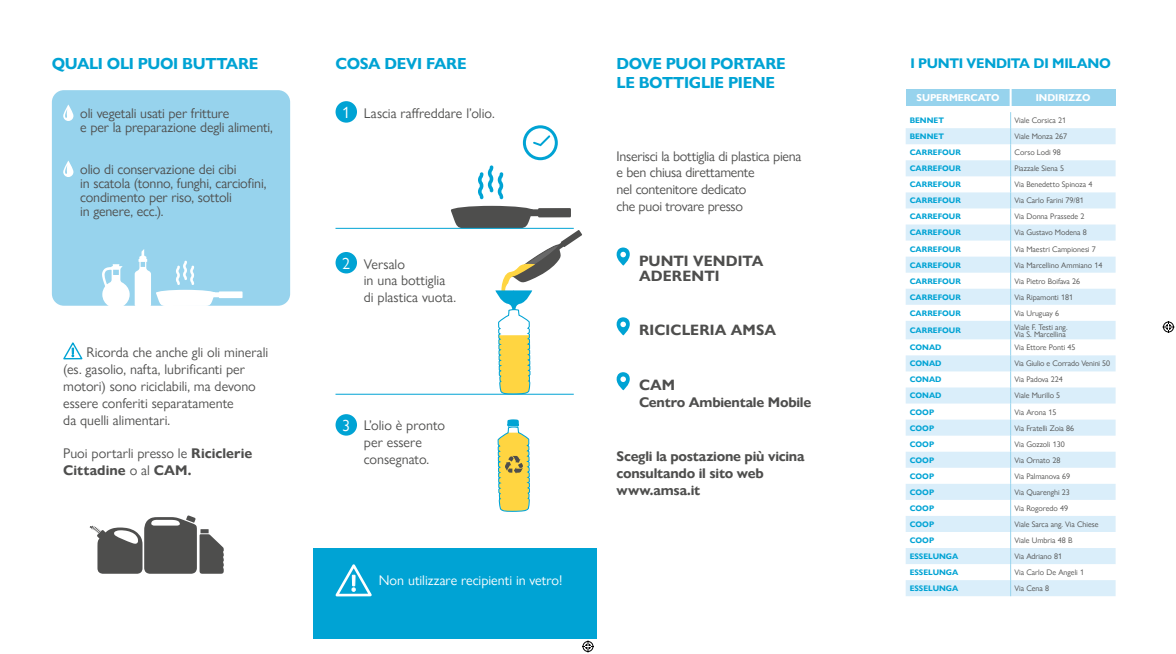
<style>
.page{position:relative;width:1176px;height:654px;background:#fff}
.page>*{position:absolute;margin:0;border:0;box-sizing:border-box;transform-origin:0 0}
.t1{font:700 16px "Gill Sans Nova";letter-spacing:-.025em;color:#00a3d4}
.t2{font:16px "Gill Sans Nova";color:#fff}
.t3{font:700 15px/15px "Gill Sans Nova";letter-spacing:.005em;color:#4e4e4d}
.t4{font:14px/16.8px "Gill Sans Nova";letter-spacing:-.005em;color:#4e4e4d}
.t5{font:700 14px "Gill Sans Nova";letter-spacing:-.02em;color:#4e4e4d}
.t6{font:14px "Gill Sans Nova";color:#fff}
.t7{font:700 14px "Gill Sans Nova";letter-spacing:-.02em;color:#00a3d4}
.t8{font:700 10px "Gill Sans Nova";letter-spacing:-.01em;color:#fff}
.t9{font:8px/6.9px "Gill Sans Nova";color:#4e4e4d}
.t10{font:700 8px "Gill Sans Nova";color:#00a3d4}
.s1{font-weight:700}
</style>
<div class="page">
<svg style="left:478px;top:165px;width:25px;height:34px"></svg>
<svg style="left:538px;top:208px;width:33px;height:9px"></svg>
<div style="left:451px;top:206px;width:82px;height:9px;background:#4e4e4d;border-radius:50%"></div>
<div style="left:335px;top:101px;width:22px;height:22px;background:#00a3d4;border-radius:50%"></div>
<div style="left:335px;top:252px;width:22px;height:21px;background:#00a3d4;border-radius:50%"></div>
<div style="left:335px;top:414px;width:22px;height:21px;background:#00a3d4;border-radius:50%"></div>
<hr style="left:335px;top:228px;width:238px;height:1px;background:#00a3d4">
<hr style="left:335px;top:394px;width:238px;height:1px;background:#00a3d4">
<div style="left:523px;top:125px;width:34px;height:35px;border:3px solid #00a3d4;border-radius:50%"></div>
<svg style="left:533px;top:133px;width:19px;height:14px"></svg>
<svg style="left:616px;top:247px;width:13px;height:18px"></svg>
<svg style="left:616px;top:317px;width:13px;height:18px"></svg>
<svg style="left:616px;top:372px;width:13px;height:18px"></svg>
<svg style="left:63px;top:342px;width:20px;height:18px"></svg>
<svg style="left:90px;top:515px;width:134px;height:58px"></svg>
<div style="left:52px;top:90px;width:238px;height:216px;background:#97d3ed;border-radius:12px"></div>
<svg style="left:63px;top:104px;width:10px;height:17px"></svg>
<svg style="left:63px;top:160px;width:10px;height:17px"></svg>
<div style="left:209px;top:292px;width:14px;height:5px;background:#fff"></div>
<svg style="left:102px;top:249px;width:113px;height:57px"></svg>
<div style="left:219px;top:291px;width:23px;height:7px;background:#fff"></div>
<div style="left:156px;top:290px;width:59px;height:6px;background:#fff;border-radius:50%"></div>
<svg style="left:450px;top:209px;width:132px;height:186px"></svg>
<svg style="left:497px;top:419px;width:33px;height:93px"></svg>
<div style="left:313px;top:548px;width:283px;height:91px;background:#00a3d4"></div>
<svg style="left:335px;top:564px;width:37px;height:33px"></svg>
<svg style="left:905px;top:128px;width:105px;height:468px"></svg>
<svg style="left:1011px;top:128px;width:104px;height:468px;fill:#e1f1fb"></svg>
<svg style="left:1010px;top:112px;width:1px;height:484px"></svg>
<div style="left:905px;top:90px;width:105px;height:16px;background:#97d3ed"></div>
<div style="left:1010px;top:90px;width:105px;height:16px;background:#97d3ed"></div>
<hr style="left:1009px;top:88px;width:2px;height:20px;background:#fff">
<div style="left:2px;top:321px;width:11px;height:11px;border:1px solid #fff;border-radius:50%"></div>
<svg style="left:1162px;top:321px;width:12px;height:12px"></svg>
<svg style="left:582px;top:640px;width:12px;height:13px"></svg>
<p class="t1" style="left:52px;top:54px;width:208px">QUALI OLI PUOI BUTTARE</p>
<p class="t4" style="left:80px;top:105px;width:151px">oli vegetali usati per fritture</p>
<p class="t4" style="left:80px;top:119px;width:194px">e per la preparazione degli alimenti,</p>
<p class="t4" style="left:80px;top:161px;width:158px">olio di conservazione dei cibi</p>
<p class="t4" style="left:80px;top:175px;width:188px">in scatola (tonno, funghi, carciofini,</p>
<p class="t4" style="left:80px;top:189px;width:153px">condimento per riso, sottoli</p>
<p class="t4" style="left:80px;top:203px;width:85px">in genere, ecc.).</p>
<p class="t4" style="left:86px;top:344px;width:183px">Ricorda che anche gli oli minerali</p>
<p class="t4" style="left:63px;top:361px;width:194px">(es. gasolio, nafta, lubrificanti per motori) sono riciclabili, ma devono essere conferiti separatamente</p>
<p class="t4" style="left:63px;top:411px;width:108px">da quelli alimentari.</p>
<p class="t4" style="left:63px;top:445px;width:191px">Puoi portarli presso le <span class="s1">Riciclerie<br>Cittadine</span> o al <span class="s1">CAM.</span></p>
<p class="t1" style="left:335px;top:54px;width:132px">COSA DEVI FARE</p>
<p class="t1" style="left:616px;top:54px;width:171px">DOVE PUOI PORTARE</p>
<p class="t1" style="left:616px;top:73px;width:160px">LE BOTTIGLIE PIENE</p>
<p class="t2" style="left:342px;top:102px;width:9px">1</p>
<p class="t4" style="left:364px;top:105px;width:132px">Lascia raffreddare l’olio.</p>
<p class="t2" style="left:342px;top:253px;width:9px">2</p>
<p class="t4" style="left:364px;top:255px;width:43px">Versalo</p>
<p class="t4" style="left:364px;top:272px;width:83px">in una bottiglia</p>
<p class="t4" style="left:364px;top:289px;width:94px">di plastica vuota.</p>
<p class="t4" style="left:616px;top:147px;width:186px">Inserisci la bottiglia di plastica piena</p>
<p class="t4" style="left:616px;top:164px;width:139px">e ben chiusa direttamente</p>
<p class="t4" style="left:616px;top:181px;width:131px">nel contenitore dedicato</p>
<p class="t4" style="left:616px;top:198px;width:128px">che puoi trovare presso</p>
<p class="t3" style="left:639px;top:253px;width:126px">PUNTI VENDITA<br>ADERENTI</p>
<p class="t3" style="left:639px;top:323px;width:138px">RICICLERIA AMSA</p>
<p class="t2" style="left:342px;top:415px;width:9px">3</p>
<p class="t3" style="left:639px;top:377px;width:38px">CAM</p>
<p class="t5" style="left:639px;top:393px;width:174px">Centro Ambientale Mobile</p>
<p class="t4" style="left:364px;top:417px;width:83px">L’olio è pronto</p>
<p class="t4" style="left:364px;top:434px;width:67px">per essere consegnato.</p>
<p class="t5" style="left:616px;top:447px;width:189px">Scegli la postazione più vicina</p>
<p class="t5" style="left:616px;top:464px;width:149px">consultando il sito web</p>
<p class="t5" style="left:616px;top:481px;width:85px">www.amsa.it</p>
<p class="t6" style="left:378px;top:572px;width:185px">Non utilizzare recipienti in vetro!</p>
<p class="t7" style="left:910px;top:54px;width:202px">I PUNTI VENDITA DI MILANO</p>
<p class="t8" style="left:916px;top:92px;width:85px">SUPERMERCATO</p>
<p class="t8" style="left:1035px;top:92px;width:56px">INDIRIZZO</p>
<p class="t10" style="left:909px;top:115px;width:36px">BENNET</p>
<p class="t9" style="left:1014px;top:117px;width:53px">Viale Corsica 21</p>
<p class="t10" style="left:909px;top:131px;width:36px">BENNET</p>
<p class="t9" style="left:1014px;top:133px;width:54px">Viale Monza 267</p>
<p class="t10" style="left:909px;top:147px;width:53px">CARREFOUR</p>
<p class="t9" style="left:1014px;top:149px;width:48px">Corso Lodi 98</p>
<p class="t10" style="left:909px;top:163px;width:53px">CARREFOUR</p>
<p class="t9" style="left:1014px;top:165px;width:51px">Piazzale Siena 5</p>
<p class="t10" style="left:909px;top:180px;width:53px">CARREFOUR</p>
<p class="t9" style="left:1014px;top:181px;width:79px">Via Benedetto Spinoza 4</p>
<p class="t10" style="left:909px;top:196px;width:53px">CARREFOUR</p>
<p class="t9" style="left:1014px;top:197px;width:71px">Via Carlo Farini 79/81</p>
<p class="t10" style="left:909px;top:212px;width:53px">CARREFOUR</p>
<p class="t9" style="left:1014px;top:213px;width:71px">Via Donna Prassede 2</p>
<p class="t10" style="left:909px;top:228px;width:53px">CARREFOUR</p>
<p class="t9" style="left:1014px;top:229px;width:74px">Via Gustavo Modena 8</p>
<p class="t10" style="left:909px;top:244px;width:53px">CARREFOUR</p>
<p class="t9" style="left:1014px;top:245px;width:83px">Via Maestri Campionesi 7</p>
<p class="t10" style="left:909px;top:260px;width:53px">CARREFOUR</p>
<p class="t9" style="left:1014px;top:261px;width:89px">Via Marcellino Ammiano 14</p>
<p class="t10" style="left:909px;top:276px;width:53px">CARREFOUR</p>
<p class="t9" style="left:1014px;top:277px;width:67px">Via Pietro Boifava 26</p>
<p class="t10" style="left:909px;top:292px;width:53px">CARREFOUR</p>
<p class="t9" style="left:1014px;top:293px;width:60px">Via Ripamonti 181</p>
<p class="t10" style="left:909px;top:308px;width:53px">CARREFOUR</p>
<p class="t9" style="left:1014px;top:309px;width:46px">Via Uruguay 6</p>
<p class="t10" style="left:909px;top:325px;width:53px">CARREFOUR</p>
<p class="t9" style="left:1014px;top:323px;width:54px">Viale F. Testi ang.<br>Via S. Marcellina</p>
<p class="t10" style="left:909px;top:342px;width:33px">CONAD</p>
<p class="t9" style="left:1014px;top:344px;width:62px">Via Ettore Ponti 45</p>
<p class="t10" style="left:909px;top:358px;width:33px">CONAD</p>
<p class="t9" style="left:1014px;top:360px;width:97px">Via Giulio e Corrado Venini 50</p>
<p class="t10" style="left:909px;top:375px;width:33px">CONAD</p>
<p class="t9" style="left:1014px;top:376px;width:50px">Via Padova 224</p>
<p class="t10" style="left:909px;top:391px;width:33px">CONAD</p>
<p class="t9" style="left:1014px;top:392px;width:47px">Viale Murillo 5</p>
<p class="t10" style="left:909px;top:407px;width:26px">COOP</p>
<p class="t9" style="left:1014px;top:408px;width:43px">Via Arona 15</p>
<p class="t10" style="left:909px;top:423px;width:26px">COOP</p>
<p class="t9" style="left:1014px;top:424px;width:61px">Via Fratelli Zoia 86</p>
<p class="t10" style="left:909px;top:439px;width:26px">COOP</p>
<p class="t9" style="left:1014px;top:440px;width:52px">Via Gozzoli 130</p>
<p class="t10" style="left:909px;top:455px;width:26px">COOP</p>
<p class="t9" style="left:1014px;top:456px;width:47px">Via Ornato 28</p>
<p class="t10" style="left:909px;top:471px;width:26px">COOP</p>
<p class="t9" style="left:1014px;top:472px;width:57px">Via Palmanova 69</p>
<p class="t10" style="left:909px;top:487px;width:26px">COOP</p>
<p class="t9" style="left:1014px;top:488px;width:57px">Via Quarenghi 23</p>
<p class="t10" style="left:909px;top:503px;width:26px">COOP</p>
<p class="t9" style="left:1014px;top:504px;width:55px">Via Rogoredo 49</p>
<p class="t10" style="left:909px;top:519px;width:26px">COOP</p>
<p class="t9" style="left:1014px;top:520px;width:85px">Viale Sarca ang. Via Chiese</p>
<p class="t10" style="left:909px;top:535px;width:26px">COOP</p>
<p class="t9" style="left:1014px;top:536px;width:59px">Viale Umbria 48 B</p>
<p class="t10" style="left:909px;top:551px;width:50px">ESSELUNGA</p>
<p class="t9" style="left:1014px;top:552px;width:49px">Via Adriano 81</p>
<p class="t10" style="left:909px;top:567px;width:50px">ESSELUNGA</p>
<p class="t9" style="left:1014px;top:569px;width:71px">Via Carlo De Angeli 1</p>
<p class="t10" style="left:909px;top:583px;width:50px">ESSELUNGA</p>
<p class="t9" style="left:1014px;top:585px;width:36px">Via Cena 8</p>
</div>
